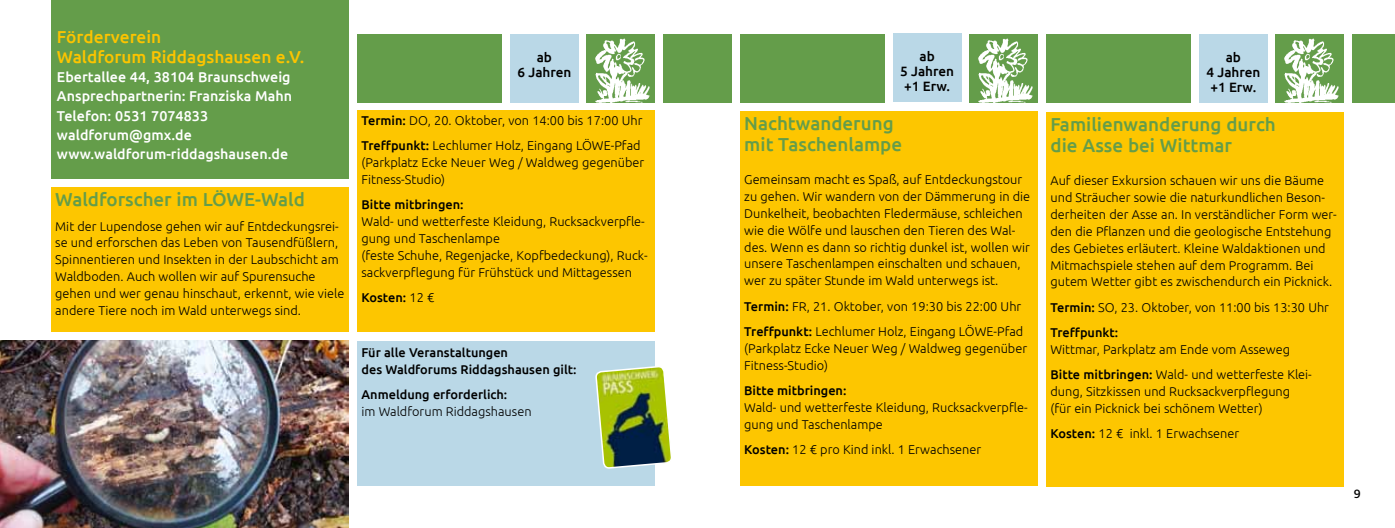
<style>
.page{position:relative;width:1395px;height:528px;background:#fff}
.page>*{position:absolute;margin:0;border:0;box-sizing:border-box;transform-origin:0 0}
.t1{font:500 18.75px/21px "Ubuntu";color:#649d4a}
.t2{font:500 17.25px/19.5px "Ubuntu";color:#fcc400}
.t3{font:500 14.25px/19.2px "Ubuntu";color:#fff}
.t4{font:500 13.5px/15px "Ubuntu";letter-spacing:-.005em;color:#000;text-align:center}
.t5{font:300 12.75px/16.8px "Ubuntu";color:#000}
.t6{font:500 12.75px/16.8px "Ubuntu";color:#000}
.t7{font:500 12.75px "Bliss 2";color:#000}
.s1{font-weight:500}
.s2{font-weight:300}
</style>
<div class="page">
<div style="left:51px;top:0;width:298px;height:179px;background:#649d4a"></div>
<div style="left:51px;top:187px;width:298px;height:145px;background:#fdc600"></div>
<div style="left:357px;top:340px;width:298px;height:145px;background:#bad8e7"></div>
<div style="left:663px;top:34px;width:68px;height:68px;background:#649d4a"></div>
<div style="left:510px;top:34px;width:68px;height:68px;background:#bad8e7"></div>
<div style="left:1199px;top:34px;width:68px;height:68px;background:#bad8e7"></div>
<div style="left:357px;top:111px;width:298px;height:221px;background:#fdc600"></div>
<div style="left:1046px;top:34px;width:145px;height:68px;background:#649d4a"></div>
<div style="left:357px;top:34px;width:145px;height:68px;background:#649d4a"></div>
<div style="left:587px;top:34px;width:68px;height:68px;background:#649d4a"></div>
<img style="left:595px;top:38px;width:55px;height:64px">
<svg style="left:1276px;top:34px;width:68px;height:68px;fill:#649d4a"></svg>
<div style="left:740px;top:111px;width:297px;height:374px;background:#fdc600"></div>
<img style="left:596px;top:366px;width:75px;height:102px">
<div style="left:1352px;top:34px;width:43px;height:68px;background:#649d4a"></div>
<div style="left:1046px;top:112px;width:298px;height:374px;background:#fdc600"></div>
<div style="left:893px;top:34px;width:68px;height:68px;background:#bad8e7"></div>
<div style="left:969px;top:34px;width:68px;height:68px;background:#649d4a"></div>
<img style="left:978px;top:38px;width:55px;height:64px">
<div style="left:740px;top:34px;width:144px;height:68px;background:#649d4a"></div>
<img style="left:0;top:340px;width:349px;height:187px">
<h2 class="t2" style="left:57px;top:27px;width:249px">Förderverein<br>Waldforum Riddagshausen e.V.</h2>
<p class="t3" style="left:57px;top:67px;width:237px">Ebertallee 44, 38104 Braunschweig<br>Ansprechpartnerin: Franziska Mahn<br>Telefon: 0531 7074833 waldforum@gmx.de www.waldforum-riddagshausen.de</p>
<h1 class="t1" style="left:55px;top:188px;width:251px">Waldforscher im LÖWE-Wald</h1>
<p class="t5" style="left:55px;top:217px;width:290px">Mit der Lupendose gehen wir auf Entdeckungsrei&shy;se und erforschen das Leben von Tausendfüßlern, Spinnentieren und Insekten in der Laubschicht am Waldboden. Auch wollen wir auf Spurensuche gehen und wer genau hinschaut, erkennt, wie viele andere Tiere noch im Wald unterwegs sind.</p>
<p class="t4" style="left:900px;top:48px;width:55px">ab<br>5 Jahren +1 Erw.</p>
<p class="t4" style="left:517px;top:49px;width:55px">ab<br>6 Jahren</p>
<p class="t4" style="left:1206px;top:49px;width:55px">ab<br>4 Jahren +1 Erw.</p>
<p class="t5" style="left:361px;top:107px;width:282px;line-height:25.3px"><span class="s1">Termin:</span> DO, 20. Oktober, von 14:00 bis 17:00 Uhr<br><span class="s1">Treffpunkt:</span> Lechlumer Holz, Eingang LÖWE-Pfad</p>
<p class="t5" style="left:361px;top:154px;width:284px">(Parkplatz Ecke Neuer Weg / Waldweg gegenüber<br>Fitness-Studio)</p>
<p class="t6" style="left:361px;top:196px;width:104px">Bitte mitbringen:</p>
<p class="t5" style="left:361px;top:212px;width:288px">Wald- und wetterfeste Kleidung, Rucksackverpfle&shy;gung und Taschenlampe<br>(feste Schuhe, Regenjacke, Kopfbedeckung), Ruck&shy;sackverpflegung für Frühstück und Mittagessen</p>
<p class="t6" style="left:361px;top:288px;width:74px">Kosten: <span class="s2">12 €</span></p>
<h1 class="t1" style="left:744px;top:112px;width:159px">Nachtwanderung mit Taschenlampe</h1>
<p class="t5" style="left:744px;top:171px;width:287px">Gemeinsam macht es Spaß, auf Entdeckungstour zu gehen. Wir wandern von der Dämmerung in die Dunkelheit, beobachten Fledermäuse, schleichen wie die Wölfe und lauschen den Tieren des Wal&shy;des. Wenn es dann so richtig dunkel ist, wollen wir unsere Taschenlampen einschalten und schauen, wer zu später Stunde im Wald unterwegs ist.</p>
<p class="t5" style="left:744px;top:293px;width:281px;line-height:25.3px"><span class="s1">Termin:</span> FR, 21. Oktober, von 19:30 bis 22:00 Uhr<br><span class="s1">Treffpunkt:</span> Lechlumer Holz, Eingang LÖWE-Pfad</p>
<p class="t5" style="left:744px;top:339px;width:284px">(Parkplatz Ecke Neuer Weg / Waldweg gegenüber<br>Fitness-Studio)</p>
<p class="t6" style="left:744px;top:381px;width:104px">Bitte mitbringen:</p>
<p class="t5" style="left:744px;top:398px;width:285px">Wald- und wetterfeste Kleidung, Rucksackverpfle&shy;gung und Taschenlampe</p>
<p class="t5" style="left:744px;top:440px;width:238px"><span class="s1">Kosten:</span> 12 € pro Kind inkl. 1 Erwachsener</p>
<h1 class="t1" style="left:1050px;top:113px;width:227px">Familienwanderung durch die Asse bei Wittmar</h1>
<p class="t5" style="left:1050px;top:172px;width:288px">Auf dieser Exkursion schauen wir uns die Bäume und Sträucher sowie die naturkundlichen Beson&shy;derheiten der Asse an. In verständlicher Form wer&shy;den die Pflanzen und die geologische Entstehung des Gebietes erläutert. Kleine Waldaktionen und Mitmachspiele stehen auf dem Programm. Bei gutem Wetter gibt es zwischendurch ein Picknick.</p>
<p class="t5" style="left:1050px;top:294px;width:280px;line-height:25.3px"><span class="s1">Termin:</span> SO, 23. Oktober, von 11:00 bis 13:30 Uhr<br><span class="s1">Treffpunkt:</span></p>
<p class="t5" style="left:1050px;top:336px;width:263px;line-height:25.3px">Wittmar, Parkplatz am Ende vom Asseweg<br><span class="s1">Bitte mitbringen:</span> Wald- und wetterfeste Klei-</p>
<p class="t5" style="left:1050px;top:382px;width:241px">dung, Sitzkissen und Rucksackverpflegung (für ein Picknick bei schönem Wetter)</p>
<p class="t5" style="left:1050px;top:424px;width:190px"><span class="s1">Kosten:</span> 12 € inkl. 1 Erwachsener</p>
<p class="t6" style="left:361px;top:343px;width:217px">Für alle Veranstaltungen<br>des Waldforums Riddagshausen gilt:</p>
<p class="t6" style="left:361px;top:385px;width:147px">Anmeldung erforderlich:</p>
<p class="t5" style="left:361px;top:402px;width:172px">im Waldforum Riddagshausen</p>
<p class="t7" style="left:1354px;top:486px;width:8px">9</p>
</div>
